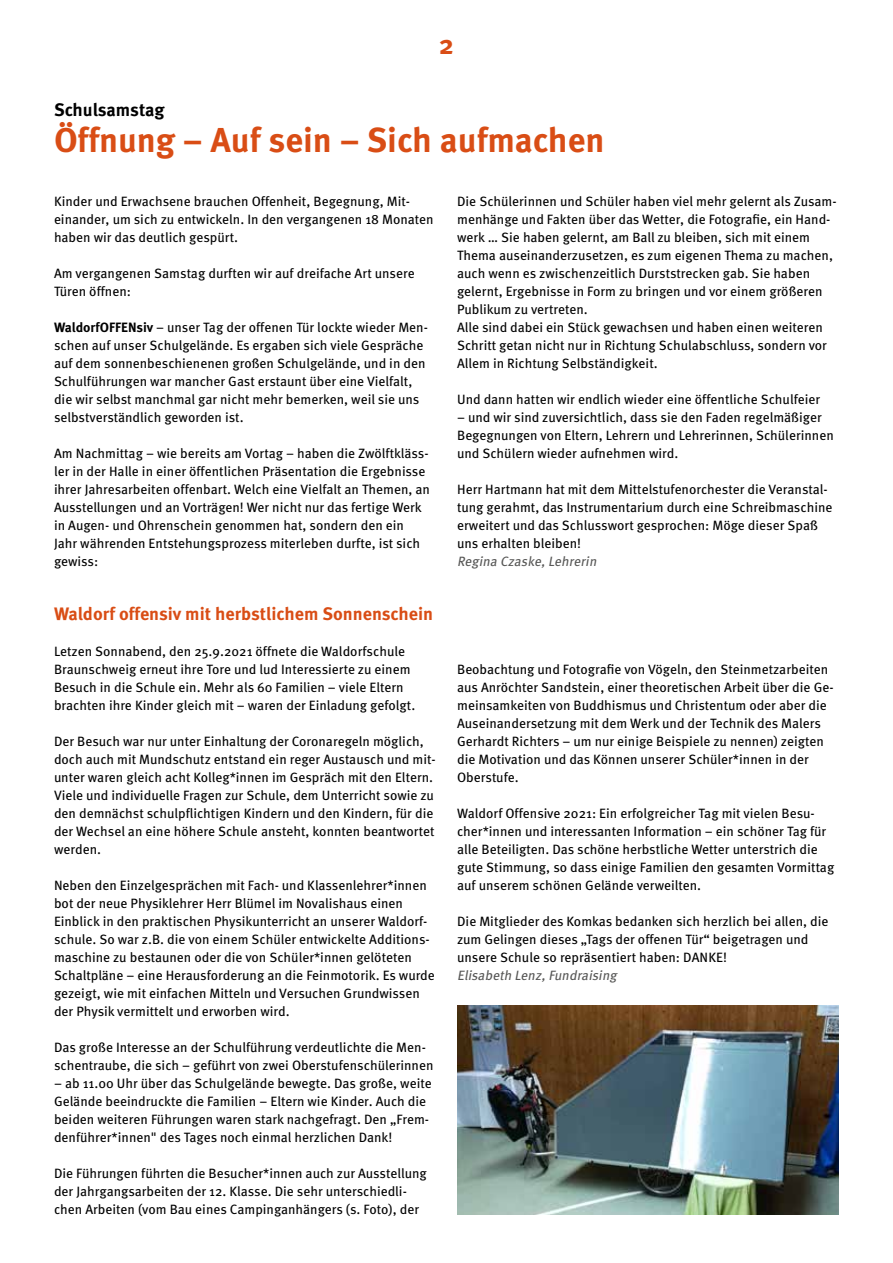
<style>
.page{position:relative;width:893px;height:1263px;background:#fff}
.page>*{position:absolute;margin:0;border:0;box-sizing:border-box;transform-origin:0 0}
.t1{font:700 34.5px "Meta Hebrew";color:#d94d15}
.t2{font:700 27px "Meta Hebrew";color:#d94d15}
.t3{font:700 18px "Meta Hebrew";color:#d94d15}
.t4{font:700 18px "Meta Hebrew";letter-spacing:-.005em;color:#000}
.t5{font:13.5px/18px "Meta Hebrew";color:#000}
.t6{font:italic 13.5px "Meta Hebrew";color:#575756}
.s1{font-weight:700}
</style>
<div class="page">
<img style="left:457px;top:1006px;width:382px;height:208px">
<h2 class="t2" style="left:439px;top:28px;width:17px">2</h2>
<h3 class="t4" style="left:54px;top:98px;width:112px">Schulsamstag</h3>
<h1 class="t1" style="left:54px;top:118px;width:552px">Öffnung – Auf sein – Sich aufmachen</h1>
<p class="t5" style="left:54px;top:193px;width:381px">Kinder und Erwachsene brauchen Offenheit, Begegnung, Mit&shy;einander, um sich zu entwickeln. In den vergangenen 18 Monaten haben wir das deutlich gespürt.</p>
<p class="t5" style="left:54px;top:265px;width:362px">Am vergangenen Samstag durften wir auf dreifache Art unsere<br>Türen öffnen:</p>
<p class="t5" style="left:54px;top:319px;width:375px"><span class="s1">WaldorfOFFENsiv</span> – unser Tag der offenen Tür lockte wieder Men&shy;schen auf unser Schulgelände. Es ergaben sich viele Gespräche auf dem sonnenbeschienenen großen Schulgelände, und in den Schulführungen war mancher Gast erstaunt über eine Vielfalt, die wir selbst manchmal gar nicht mehr bemerken, weil sie uns selbstverständlich geworden ist.</p>
<p class="t5" style="left:54px;top:445px;width:378px">Am Nachmittag – wie bereits am Vortag – haben die Zwölftkläss&shy;ler in der Halle in einer öffentlichen Präsentation die Ergebnisse ihrer Jahresarbeiten offenbart. Welch eine Vielfalt an Themen, an Ausstellungen und an Vorträgen! Wer nicht nur das fertige Werk in Augen- und Ohrenschein genommen hat, sondern den ein Jahr währenden Entstehungsprozess miterleben durfte, ist sich gewiss:</p>
<h3 class="t3" style="left:54px;top:602px;width:381px">Waldorf offensiv mit herbstlichem Sonnenschein</h3>
<p class="t5" style="left:54px;top:643px;width:363px">Letzen Sonnabend, den 25.9.2021 öffnete die Waldorfschule Braunschweig erneut ihre Tore und lud Interessierte zu einem Besuch in die Schule ein. Mehr als 60 Familien – viele Eltern brachten ihre Kinder gleich mit – waren der Einladung gefolgt.</p>
<p class="t5" style="left:54px;top:733px;width:383px">Der Besuch war nur unter Einhaltung der Coronaregeln möglich, doch auch mit Mundschutz entstand ein reger Austausch und mit&shy;unter waren gleich acht Kolleg*innen im Gespräch mit den Eltern.<br>Viele und individuelle Fragen zur Schule, dem Unterricht sowie zu den demnächst schulpflichtigen Kindern und den Kindern, für die der Wechsel an eine höhere Schule ansteht, konnten beantwortet werden.</p>
<p class="t5" style="left:54px;top:877px;width:382px">Neben den Einzelgesprächen mit Fach- und Klassenlehrer*innen bot der neue Physiklehrer Herr Blümel im Novalishaus einen Einblick in den praktischen Physikunterricht an unserer Waldorf&shy;schule. So war z.B. die von einem Schüler entwickelte Additions&shy;maschine zu bestaunen oder die von Schüler*innen gelöteten Schaltpläne – eine Herausforderung an die Feinmotorik. Es wurde gezeigt, wie mit einfachen Mitteln und Versuchen Grundwissen der Physik vermittelt und erworben wird.</p>
<p class="t5" style="left:54px;top:1039px;width:381px">Das große Interesse an der Schulführung verdeutlichte die Men&shy;schentraube, die sich – geführt von zwei Oberstufenschülerinnen</p>
<p class="t5" style="left:54px;top:1075px;width:379px">– ab 11.00 Uhr über das Schulgelände bewegte. Das große, weite Gelände beeindruckte die Familien – Eltern wie Kinder. Auch die beiden weiteren Führungen waren stark nachgefragt. Den „Frem&shy;denführer*innen" des Tages noch einmal herzlichen Dank!</p>
<p class="t5" style="left:54px;top:1165px;width:374px">Die Führungen führten die Besucher*innen auch zur Ausstellung der Jahrgangsarbeiten der 12. Klasse. Die sehr unterschiedli&shy;chen Arbeiten (vom Bau eines Campinganhängers (s. Foto), der</p>
<p class="t5" style="left:457px;top:193px;width:381px">Die Schülerinnen und Schüler haben viel mehr gelernt als Zusam&shy;menhänge und Fakten über das Wetter, die Fotografie, ein Hand&shy;werk … Sie haben gelernt, am Ball zu bleiben, sich mit einem Thema auseinanderzusetzen, es zum eigenen Thema zu machen, auch wenn es zwischenzeitlich Durststrecken gab. Sie haben gelernt, Ergebnisse in Form zu bringen und vor einem größeren Publikum zu vertreten.<br>Alle sind dabei ein Stück gewachsen und haben einen weiteren Schritt getan nicht nur in Richtung Schulabschluss, sondern vor Allem in Richtung Selbständigkeit.</p>
<p class="t5" style="left:457px;top:390px;width:365px">Und dann hatten wir endlich wieder eine öffentliche Schulfeier</p>
<p class="t5" style="left:457px;top:408px;width:378px">– und wir sind zuversichtlich, dass sie den Faden regelmäßiger<br>Begegnungen von Eltern, Lehrern und Lehrerinnen, Schülerinnen und Schülern wieder aufnehmen wird.</p>
<p class="t5" style="left:457px;top:480px;width:377px">Herr Hartmann hat mit dem Mittelstufenorchester die Veranstal&shy;tung gerahmt, das Instrumentarium durch eine Schreibmaschine erweitert und das Schlusswort gesprochen: Möge dieser Spaß uns erhalten bleiben!</p>
<p class="t6" style="left:457px;top:553px;width:144px">Regina Czaske,Lehrerin</p>
<p class="t5" style="left:457px;top:661px;width:378px">Beobachtung und Fotografie von Vögeln, den Steinmetzarbeiten aus Anröchter Sandstein, einer theoretischen Arbeit über die Ge&shy;meinsamkeiten von Buddhismus und Christentum oder aber die Auseinandersetzung mit dem Werk und der Technik des Malers Gerhardt Richters – um nur einige Beispiele zu nennen) zeigten die Motivation und das Können unserer Schüler*innen in der Oberstufe.</p>
<p class="t5" style="left:457px;top:805px;width:379px">Waldorf Offensive 2021: Ein erfolgreicher Tag mit vielen Besu&shy;cher*innen und interessanten Information – ein schöner Tag für alle Beteiligten. Das schöne herbstliche Wetter unterstrich die gute Stimmung, so dass einige Familien den gesamten Vormittag auf unserem schönen Gelände verweilten.</p>
<p class="t5" style="left:457px;top:913px;width:373px">Die Mitglieder des Komkas bedanken sich herzlich bei allen, die zum Gelingen dieses „Tags der offenen Tür“ beigetragen und unsere Schule so repräsentiert haben: DANKE!</p>
<p class="t6" style="left:457px;top:967px;width:164px">Elisabeth Lenz,Fundraising</p>
</div>
